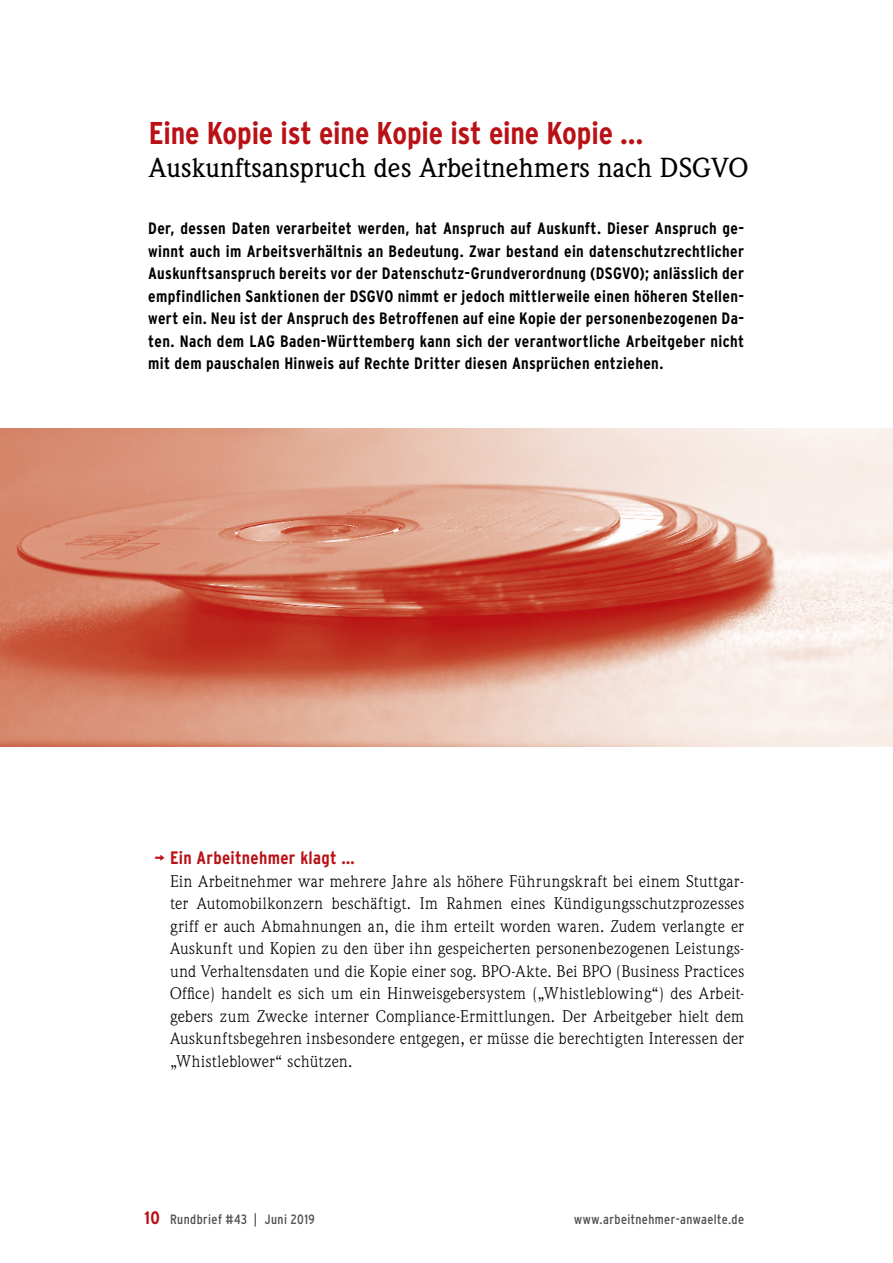
<style>
.page{position:relative;width:893px;height:1263px;background:#fff}
.page>*{position:absolute;margin:0;border:0;box-sizing:border-box;transform-origin:0 0}
.Ausz_Gross_rot{font:700 condensed 31.5px "Interstate";letter-spacing:-.01em;color:#b91115}
.Auszschmal{font:500 27px "Weidemann";letter-spacing:.005em;color:#000}
.ÜberschriftenText_ro{font:700 condensed 18px "Interstate";letter-spacing:.015em;color:#b91115}
.Fließ{font:16.5px/22.5px "Weidemann";letter-spacing:.02em;color:#000;text-align:justify}
.AuszText{font:700 condensed 16.5px/22.5px "Interstate";letter-spacing:.02em;color:#000;text-align:justify}
.UNTENrechts{font:condensed 13.5px "Interstate";letter-spacing:.03em;color:#504f53}
.Bildunterschriften{font:condensed 13.5px "Interstate";letter-spacing:.03em;color:#504f53}
</style>
<div class="page">
<img style="left:0;top:429px;width:893px;height:318px">
<p class="Ausz_Gross_rot" style="left:149px;top:115px;width:496px">Eine Kopie ist eine Kopie ist eine Kopie …</p>
<p class="Auszschmal" style="left:149px;top:152px;width:601px">Auskunftsanspruch des Arbeitnehmers nach DSGVO</p>
<p class="AuszText" style="left:148px;top:217px;width:597px">Der, dessen Daten verarbeitet werden, hat Anspruch auf Auskunft. Dieser Anspruch ge&shy;winnt auch im Arbeitsverhältnis an Bedeutung. Zwar bestand ein datenschutzrechtlicher Auskunftsanspruch bereits vor der Datenschutz-Grundverordnung (DSGVO); anlässlich der empfindlichen Sanktionen der DSGVO nimmt er jedoch mittlerweile einen höheren Stellen&shy;wert ein. Neu ist der Anspruch des Betroffenen auf eine Kopie der personenbezogenen Da&shy;ten. Nach dem LAG Baden-Württemberg kann sich der verantwortliche Arbeitgeber nicht mit dem pauschalen Hinweis auf Rechte Dritter diesen Ansprüchen entziehen.</p>
<p class="ÜberschriftenText_ro" style="left:155px;top:848px;width:202px">¬ Ein Arbeitnehmer klagt …</p>
<p class="Fließ" style="left:170px;top:869px;width:576px">Ein Arbeitnehmer war mehrere Jahre als höhere Führungskraft bei einem Stuttgar&shy;ter Automobilkonzern beschäftigt. Im Rahmen eines Kündigungsschutzprozesses griff er auch Abmahnungen an, die ihm erteilt worden waren. Zudem verlangte er Auskunft und Kopien zu den über ihn gespeicherten personenbezogenen Leistungs&shy;und Verhaltensdaten und die Kopie einer sog. BPO-Akte. Bei BPO (Business Practices Office) handelt es sich um ein Hinweisgebersystem („Whistleblowing“) des Arbeit&shy;gebers zum Zwecke interner Compliance-Ermittlungen. Der Arbeitgeber hielt dem Auskunftsbegehren insbesondere entgegen, er müsse die berechtigten Interessen der „Whistleblower“ schützen.</p>
<p class="ÜberschriftenText_ro" style="left:144px;top:1208px;width:17px">10</p>
<p class="Bildunterschriften" style="left:170px;top:1212px;width:146px">Rundbrief #43 | Juni 2019</p>
<p class="UNTENrechts" style="left:574px;top:1212px;width:172px">www.arbeitnehmer-anwaelte.de</p>
</div>
